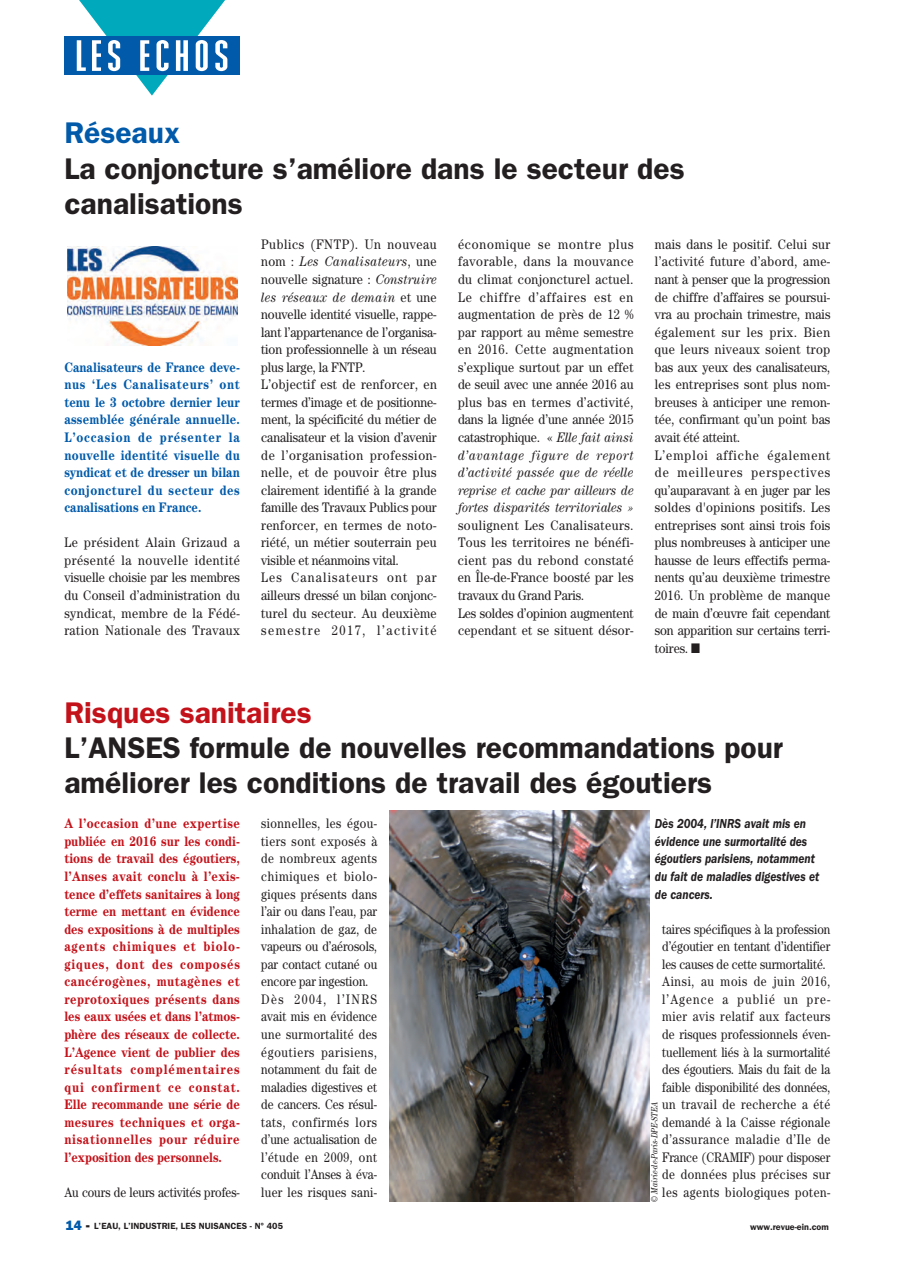
<style>
.page{position:relative;width:898px;height:1266px;background:#fff}
.page>*{position:absolute;margin:0;border:0;box-sizing:border-box;transform-origin:0 0}
.t1{font:600 30px/35.1px "ITC Franklin Gothic Std";color:#231f20}
.t2{font:600 30px "ITC Franklin Gothic Std";color:#c4121a}
.t3{font:600 30px "ITC Franklin Gothic Std";color:#015aaa}
.t4{font:13.8px/17.5px "Century Std";letter-spacing:.005em;color:#231f20;text-align:justify;scale:.89 1}
.t5{font:700 13.8px/17.5px "Century Std";letter-spacing:.025em;color:#c4121a;text-align:justify;scale:.85 1}
.t6{font:13.8px/17.5px "Century Std";letter-spacing:.005em;color:#231f20;scale:.85 1}
.t7{font:13.8px/17.5px "Century Std";letter-spacing:.03em;color:#231f20;scale:.85 1}
.t8{font:700 13.8px/17.5px "Century Std";letter-spacing:.02em;color:#015aaa;text-align:justify;scale:.85 1}
.t9{font:13.8px/17.5px "Century Std";letter-spacing:.025em;color:#231f20;scale:.89 1}
.t10{font:italic 600 13.5px/17.5px "ITC Franklin Gothic Std";color:#231f20;scale:.85 1}
.t11{font:600 9px "ITC Franklin Gothic Std";color:#231f20}
.t12{font:italic 9px "Century Std";letter-spacing:-.015em;color:#231f20;scale:.85 1}
.s1{font-style:italic}
.s2{font-family:"ITC Franklin Gothic Std Hvy";font-weight:400;font-size:13.5px;color:#015aaa}
.s3{font-family:"ITC Franklin Gothic Std Hvy";font-weight:400;font-size:13.5px}
</style>
<div class="page">
<svg style="left:64px;top:0;width:176px;height:96px"></svg>
<img style="left:67px;top:246px;width:170px;height:99px">
<img style="left:390px;top:810px;width:259px;height:391px">
<h1 class="t3" style="left:64px;top:115px;width:117px">Réseaux</h1>
<h1 class="t1" style="left:64px;top:151px;width:621px">La conjoncture s’améliore dans le secteur des canalisations</h1>
<p class="t8" style="left:64px;top:358px;width:208px">Canalisateurs de France deve&shy;nus ‘Les Canalisateurs’ ont tenu le 3 octobre dernier leur assemblée générale annuelle.<br>L’occasion de présenter la nouvelle identité visuelle du syndicat et de dresser un bilan conjoncturel du secteur des canalisations en France.</p>
<p class="t4" style="left:64px;top:533px;width:199px">Le président Alain Grizaud a présenté la nouvelle identité visuelle choisie par les membres du Conseil d’administration du syndicat, membre de la Fédé&shy;ration Nationale des Travaux</p>
<p class="t4" style="left:261px;top:235px;width:199px;text-align:left">Publics (FNTP). Un nouveau nom : <span class="s1">Les Canalisateurs</span>, une nouvelle signature : <span class="s1">Construire les réseaux de demain</span> et une nouvelle identité visuelle, rappe&shy;lant l’appartenance de l’organisa&shy;tion professionnelle à un réseau plus large, la FNTP.<br>L’objectif est de renforcer, en termes d’image et de positionne&shy;ment, la spécificité du métier de canalisateur et la vision d’avenir de l’organisation profession&shy;nelle, et de pouvoir être plus clairement identifié à la grande famille des Travaux Publics pour renforcer, en termes de noto&shy;riété, un métier souterrain peu visible et néanmoins vital.<br>Les Canalisateurs ont par ailleurs dressé un bilan conjonc&shy;turel du secteur. Au deuxième semestre 2017, l’activité</p>
<p class="t4" style="left:458px;top:235px;width:199px">économique se montre plus favorable, dans la mouvance du climat conjoncturel actuel.<br>Le chiffre d’affaires est en augmentation de près de 12 % par rapport au même semestre en 2016. Cette augmentation s’explique surtout par un effet de seuil avec une année 2016 au plus bas en termes d’activité, dans la lignée d’une année 2015 catastrophique. « <span class="s1">Elle fait ainsi d’avantage figure de report d’activité passée que de réelle reprise et cache par ailleurs de fortes disparités territoriales »</span></p>
<p class="t9" style="left:458px;top:516px;width:199px">soulignent Les Canalisateurs.<br>Tous les territoires ne bénéfi&shy;cient pas du rebond constaté en Île-de-France boosté par les travaux du Grand Paris.<br>Les soldes d’opinion augmentent cependant et se situent désor-</p>
<p class="t4" style="left:654px;top:235px;width:199px;text-align:left">mais dans le positif. Celui sur l’activité future d’abord, ame&shy;nant à penser que la progression de chiffre d’affaires se poursui&shy;vra au prochain trimestre, mais également sur les prix. Bien que leurs niveaux soient trop bas aux yeux des canalisateurs, les entreprises sont plus nom&shy;breuses à anticiper une remon&shy;tée, confirmant qu’un point bas avait été atteint.<br>L’emploi affiche également de meilleures perspectives qu’auparavant à en juger par les soldes d'opinions positifs. Les entreprises sont ainsi trois fois plus nombreuses à anticiper une hausse de leurs effectifs perma&shy;nents qu’au deuxième trimestre<br>2016. Un problème de manque de main d’œuvre fait cependant son apparition sur certains terri&shy;toires. ■</p>
<h1 class="t2" style="left:64px;top:695px;width:249px">Risques sanitaires</h1>
<h1 class="t1" style="left:64px;top:730px;width:720px">L’ANSES formule de nouvelles recommandations pour améliorer les conditions de travail des égoutiers</h1>
<p class="t5" style="left:64px;top:814px;width:208px">A l’occasion d’une expertise publiée en 2016 sur les condi&shy;tions de travail des égoutiers, l’Anses avait conclu à l’exis&shy;tence d’effets sanitaires à long terme en mettant en évidence des expositions à de multiples agents chimiques et biolo&shy;giques, dont des composés cancérogènes, mutagènes et reprotoxiques présents dans les eaux usées et dans l’atmos&shy;phère des réseaux de collecte.<br>L’Agence vient de publier des résultats complémentaires qui confirment ce constat.<br>Elle recommande une série de mesures techniques et orga&shy;nisationnelles pour réduire l’exposition des personnels.</p>
<p class="t6" style="left:64px;top:1183px;width:208px">Au cours de leurs activités profes-</p>
<p class="t7" style="left:261px;top:814px;width:138px">sionnelles, les égou&shy;tiers sont exposés à de nombreux agents chimiques et biolo&shy;giques présents dans l’air ou dans l’eau, par inhalation de gaz, de vapeurs ou d’aérosols, par contact cutané ou encore par ingestion.<br>Dès 2004, l’INRS avait mis en évidence une surmortalité des égoutiers parisiens, notamment du fait de maladies digestives et de cancers. Ces résul&shy;tats, confirmés lors d’une actualisation de l’étude en 2009, ont conduit l’Anses à éva&shy;luer les risques sani-</p>
<p class="t10" style="left:654px;top:815px;width:195px">Dès 2004, l’INRS avait mis en évidence une surmortalité des égoutiers parisiens, notamment du fait de maladies digestives et de cancers.</p>
<p class="t6" style="left:662px;top:919px;width:199px">taires spécifiques à la profession d’égoutier en tentant d’identifier les causes de cette surmortalité.<br>Ainsi, au mois de juin 2016, l’Agence a publié un pre&shy;mier avis relatif aux facteurs de risques professionnels éven&shy;tuellement liés à la surmortalité des égoutiers. Mais du fait de la faible disponibilité des données, un travail de recherche a été demandé à la Caisse régionale d’assurance maladie d’Ile de<br>France (CRAMIF) pour disposer de données plus précises sur les agents biologiques poten-</p>
<p class="t12" style="left:649px;top:1201px;width:119px;rotate:-90deg">© Mairie-de-Paris-DPE-STEA</p>
<p class="t11" style="left:66px;top:1220px;width:219px"><span class="s2">14</span> <span class="s3">-</span> L’EAU, L’INDUSTRIE, LES NUISANCES - N° 405</p>
<p class="t11" style="left:750px;top:1221px;width:80px">www.revue-ein.com</p>
</div>
